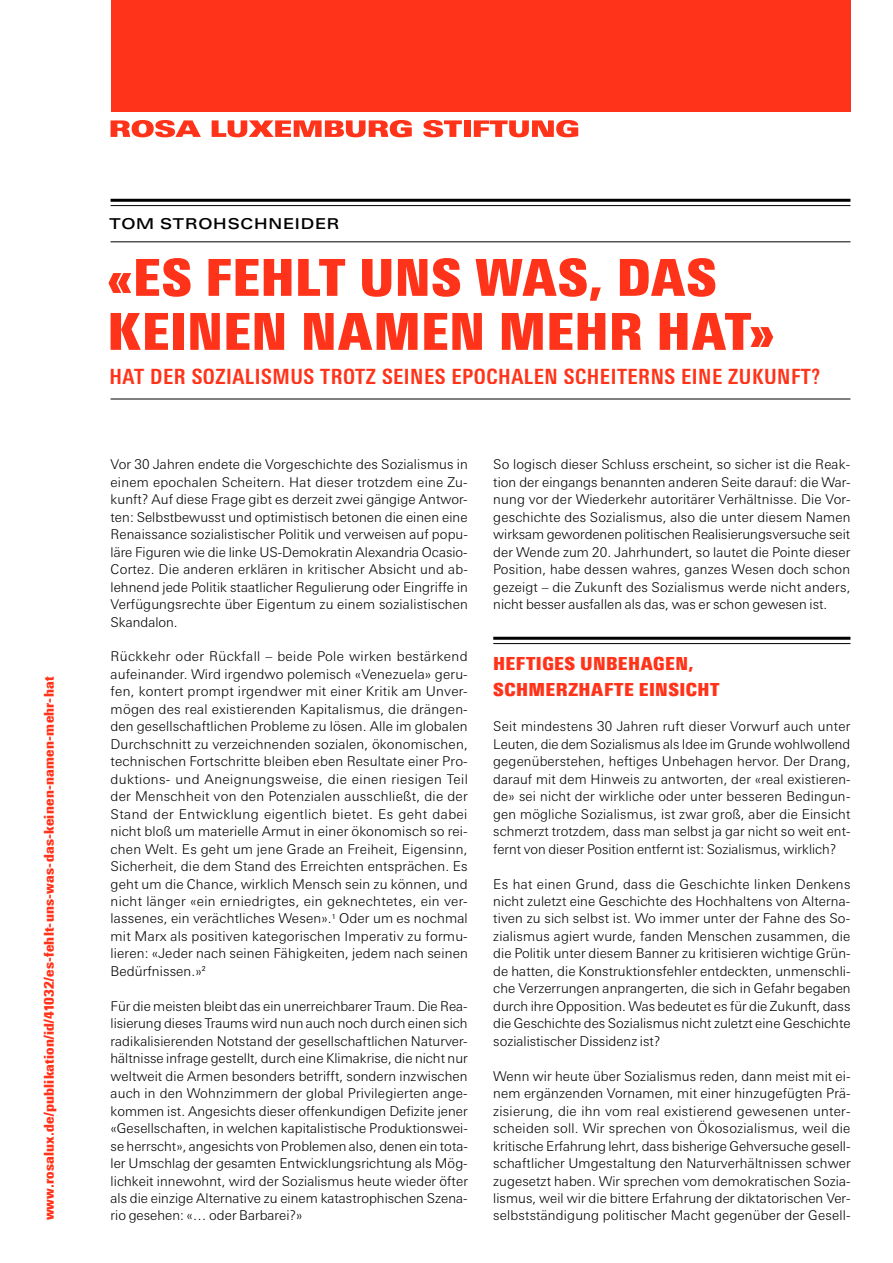
<style>
.page{position:relative;width:893px;height:1263px;background:#fff}
.page>*{position:absolute;margin:0;border:0;box-sizing:border-box;transform-origin:0 0}
.t1{font:900 condensed 51px/54px "Linotype Univers";letter-spacing:.01em;color:#ff3319}
.t2{font:700 condensed 21px "Linotype Univers";letter-spacing:.025em;color:#ff3319}
.t3{font:900 condensed 18px/26.2px "Linotype Univers";letter-spacing:.025em;color:#ff3319}
.t4{font:500 15px "Linotype Univers Extd";letter-spacing:.055em;color:#000}
.t5{font:300 13.5px/17.4px "Linotype Univers Basic";color:#000;text-align:justify}
.t6{font:900 condensed 13.5px "Linotype Univers";letter-spacing:.02em;color:#ff3319}
</style>
<div class="page">
<hr style="left:111px;top:241px;width:739px;height:1px;background:#000">
<hr style="left:111px;top:399px;width:739px;height:1px;background:#000">
<hr style="left:111px;top:199px;width:739px;height:3px;background:#000">
<hr style="left:111px;top:205px;width:739px;height:1px;background:#000">
<div style="left:111px;top:0;width:739px;height:111px;background:#ff3319"></div>
<svg style="left:111px;top:120px;width:90px;height:17px"></svg>
<svg style="left:212px;top:120px;width:200px;height:17px"></svg>
<svg style="left:423px;top:120px;width:39px;height:17px"></svg>
<div style="left:464px;top:120px;width:6px;height:17px;background:#ff3319"></div>
<svg style="left:474px;top:120px;width:104px;height:17px"></svg>
<hr style="left:493px;top:637px;width:357px;height:3px;background:#000">
<hr style="left:493px;top:643px;width:357px;height:1px;background:#000">
<p class="t6" style="left:40px;top:1220px;width:545px;rotate:-90deg">www.rosalux.de/publikation/id/41032/es-fehlt-uns-was-das-keinen-namen-mehr-hat</p>
<p class="t4" style="left:109px;top:215px;width:231px">TOM STROHSCHNEIDER</p>
<h1 class="t1" style="left:107px;top:250px;width:668px">«ES FEHLT UNS WAS, DAS<br>KEINEN NAMEN MEHR HAT»</h1>
<h2 class="t2" style="left:109px;top:364px;width:712px">HAT DER SOZIALISMUS TROTZ SEINES EPOCHALEN SCHEITERNS EINE ZUKUNFT?</h2>
<p class="t5" style="left:111px;top:456px;width:359px">Vor 30 Jahren endete die Vorgeschichte des Sozialismus in einem epochalen Scheitern. Hat dieser trotzdem eine Zu&shy;kunft? Auf diese Frage gibt es derzeit zwei gängige Antwor&shy;ten: Selbstbewusst und optimistisch betonen die einen eine Renaissance sozialistischer Politik und verweisen auf popu&shy;läre Figuren wie die linke US-Demokratin Alexandria Ocasio-Cortez. Die anderen erklären in kritischer Absicht und ab&shy;lehnend jede Politik staatlicher Regulierung oder Eingriffe in Verfügungsrechte über Eigentum zu einem sozialistischen Skandalon.</p>
<p class="t5" style="left:111px;top:648px;width:359px">Rückkehr oder Rückfall – beide Pole wirken bestärkend aufeinander. Wird irgendwo polemisch «Venezuela» geru&shy;fen, kontert prompt irgendwer mit einer Kritik am Unver&shy;mögen des real existierenden Kapitalismus, die drängen&shy;den gesellschaftlichen Probleme zu lösen. Alle im globalen Durchschnitt zu verzeichnenden sozialen, ökonomischen, technischen Fortschritte bleiben eben Resultate einer Pro&shy;duktions- und Aneignungsweise, die einen riesigen Teil der Menschheit von den Potenzialen ausschließt, die der Stand der Entwicklung eigentlich bietet. Es geht dabei nicht bloß um materielle Armut in einer ökonomisch so rei&shy;chen Welt. Es geht um jene Grade an Freiheit, Eigensinn, Sicherheit, die dem Stand des Erreichten entsprächen. Es geht um die Chance, wirklich Mensch sein zu können, und nicht länger «ein erniedrigtes, ein geknechtetes, ein ver&shy;lassenes, ein verächtliches Wesen».<sup>1</sup> Oder um es nochmal mit Marx als positiven kategorischen Imperativ zu formu&shy;lieren: «Jeder nach seinen Fähigkeiten, jedem nach seinen Bedürfnissen.»<sup>2</sup></p>
<p class="t5" style="left:111px;top:997px;width:359px">Für die meisten bleibt das ein unerreichbarer Traum. Die Rea&shy;lisierung dieses Traums wird nun auch noch durch einen sich radikalisierenden Notstand der gesellschaftlichen Naturver&shy;hältnisse infrage gestellt, durch eine Klimakrise, die nicht nur weltweit die Armen besonders betrifft, sondern inzwischen auch in den Wohnzimmern der global Privilegierten ange&shy;kommen ist. Angesichts dieser offenkundigen Defizite jener «Gesellschaften, in welchen kapitalistische Produktionswei&shy;se herrscht», angesichts von Problemen also, denen ein tota&shy;ler Umschlag der gesamten Entwicklungsrichtung als Mög&shy;lichkeit innewohnt, wird der Sozialismus heute wieder öfter als die einzige Alternative zu einem katastrophischen Szena&shy;rio gesehen: «… oder Barbarei?»</p>
<p class="t5" style="left:493px;top:456px;width:359px">So logisch dieser Schluss erscheint, so sicher ist die Reak&shy;tion der eingangs benannten anderen Seite darauf: die War&shy;nung vor der Wiederkehr autoritärer Verhältnisse. Die Vor&shy;geschichte des Sozialismus, also die unter diesem Namen wirksam gewordenen politischen Realisierungsversuche seit der Wende zum 20. Jahrhundert, so lautet die Pointe dieser Position, habe dessen wahres, ganzes Wesen doch schon gezeigt – die Zukunft des Sozialismus werde nicht anders, nicht besser ausfallen als das, was er schon gewesen ist.</p>
<h3 class="t3" style="left:493px;top:650px;width:228px">HEFTIGES UNBEHAGEN,<br>SCHMERZHAFTE EINSICHT</h3>
<p class="t5" style="left:493px;top:718px;width:359px">Seit mindestens 30 Jahren ruft dieser Vorwurf auch unter Leuten, die dem Sozialismus als Idee im Grunde wohlwollend gegenüberstehen, heftiges Unbehagen hervor. Der Drang, darauf mit dem Hinweis zu antworten, der «real existieren&shy;de» sei nicht der wirkliche oder unter besseren Bedingun&shy;gen mögliche Sozialismus, ist zwar groß, aber die Einsicht schmerzt trotzdem, dass man selbst ja gar nicht so weit ent&shy;fernt von dieser Position entfernt ist: Sozialismus, wirklich?</p>
<p class="t5" style="left:493px;top:875px;width:359px">Es hat einen Grund, dass die Geschichte linken Denkens nicht zuletzt eine Geschichte des Hochhaltens von Alterna&shy;tiven zu sich selbst ist. Wo immer unter der Fahne des So&shy;zialismus agiert wurde, fanden Menschen zusammen, die die Politik unter diesem Banner zu kritisieren wichtige Grün&shy;de hatten, die Konstruktionsfehler entdeckten, unmenschli&shy;che Verzerrungen anprangerten, die sich in Gefahr begaben durch ihre Opposition. Was bedeutet es für die Zukunft, dass die Geschichte des Sozialismus nicht zuletzt eine Geschichte sozialistischer Dissidenz ist?</p>
<p class="t5" style="left:493px;top:1067px;width:359px">Wenn wir heute über Sozialismus reden, dann meist mit ei&shy;nem ergänzenden Vornamen, mit einer hinzugefügten Prä&shy;zisierung, die ihn vom real existierend gewesenen unter&shy;scheiden soll. Wir sprechen von Ökosozialismus, weil die kritische Erfahrung lehrt, dass bisherige Gehversuche gesell&shy;schaftlicher Umgestaltung den Naturverhältnissen schwer zugesetzt haben. Wir sprechen vom demokratischen Sozia&shy;lismus, weil wir die bittere Erfahrung der diktatorischen Ver-</p>
<p class="t5" style="left:493px;top:1207px;width:359px">selbstständigung politischer Macht gegenüber der Gesell-</p>
</div>
